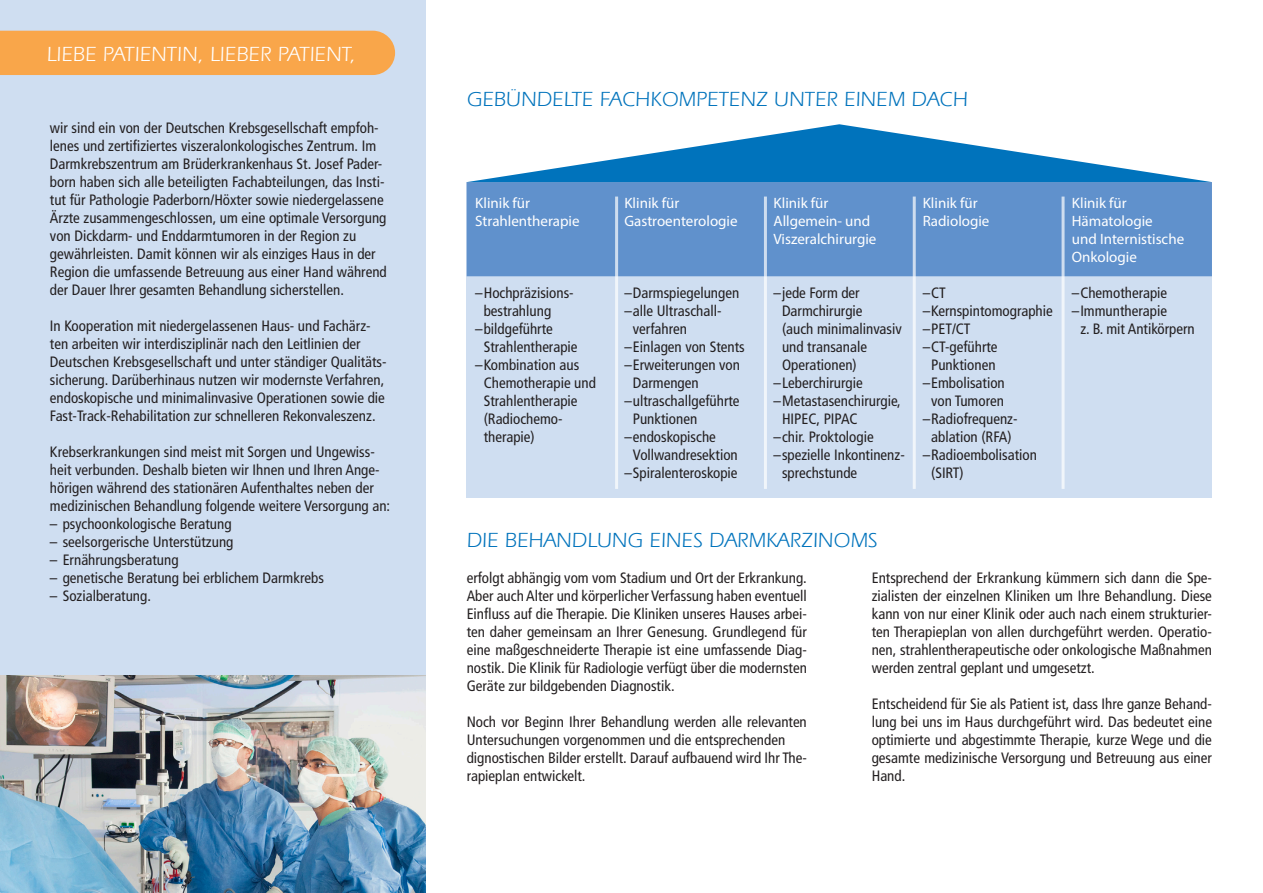
<style>
.page{position:relative;width:1263px;height:893px;background:#fff}
.page>*{position:absolute;margin:0;border:0;box-sizing:border-box;transform-origin:0 0}
.Seitenüberschrift{font:21px "ITC Eras LT";letter-spacing:.015em;color:#0073bc}
.Seitenüberschrift-2{font:21px "ITC Eras LT";letter-spacing:.015em;color:#fff}
.Fließtext{font:condensed 15px/18px "Frutiger LT";color:#231f20}
.Fließtext-2{font:15px/18px "Myriad Pro";color:#fff}
.Fließtext-3{font:condensed 15px/18px "Frutiger LT Pro";color:#231f20}
</style>
<div class="page">
<div style="left:467px;top:182px;width:745px;height:316px;background:#cfdef1"></div>
<div style="left:467px;top:182px;width:745px;height:94px;background:#6091cc"></div>
<div style="left:0;top:0;width:425px;height:893px;background:#cfdef1"></div>
<div style="left:0;top:31px;width:395px;height:44px;background:#f9a64a"></div>
<img style="left:0;top:675px;width:425px;height:218px">
<hr style="left:615px;top:197px;width:3px;height:292px;background:#fff">
<hr style="left:764px;top:197px;width:3px;height:292px;background:#fff">
<hr style="left:913px;top:197px;width:3px;height:292px;background:#fff">
<hr style="left:1061px;top:197px;width:3px;height:292px;background:#fff">
<svg style="left:468px;top:124px;width:743px;height:58px"></svg>
<p class="Seitenüberschrift-2" style="left:47px;top:42px;width:311px">LIEBE PATIENTIN, LIEBER PATIENT,</p>
<p class="Fließtext" style="left:50px;top:118px;width:338px">wir sind ein von der Deutschen Krebsgesellschaft empfoh&shy;lenes und zertifiziertes viszeralonkologisches Zentrum. Im Darmkrebszentrum am Brüderkrankenhaus St. Josef Pader&shy;born haben sich alle beteiligten Fachabteilungen, das Insti&shy;tut für Pathologie Paderborn/Höxter sowie niedergelassene Ärzte zusammengeschlossen, um eine optimale Versorgung von Dickdarm- und Enddarmtumoren in der Region zu gewährleisten. Damit können wir als einziges Haus in der Region die umfassende Betreuung aus einer Hand während der Dauer Ihrer gesamten Behandlung sicherstellen.</p>
<p class="Fließtext" style="left:50px;top:316px;width:338px">In Kooperation mit niedergelassenen Haus- und Fachärz&shy;ten arbeiten wir interdisziplinär nach den Leitlinien der Deutschen Krebsgesellschaft und unter ständiger Qualitäts&shy;sicherung. Darüberhinaus nutzen wir modernste Verfahren, endoskopische und minimalinvasive Operationen sowie die Fast-Track-Rehabilitation zur schnelleren Rekonvaleszenz.</p>
<p class="Fließtext" style="left:50px;top:442px;width:342px">Krebserkrankungen sind meist mit Sorgen und Ungewiss&shy;heit verbunden. Deshalb bieten wir Ihnen und Ihren Ange&shy;hörigen während des stationären Aufenthaltes neben der medizinischen Behandlung folgende weitere Versorgung an:</p>
<p class="Fließtext" style="left:50px;top:514px;width:183px">– psychoonkologische Beratung</p>
<p class="Fließtext" style="left:50px;top:532px;width:185px">– seelsorgerische Unterstützung</p>
<p class="Fließtext" style="left:50px;top:550px;width:130px">– Ernährungsberatung</p>
<p class="Fließtext" style="left:50px;top:568px;width:275px">– genetische Beratung bei erblichem Darmkrebs</p>
<p class="Fließtext" style="left:50px;top:586px;width:103px">– Sozialberatung.</p>
<p class="Seitenüberschrift" style="left:467px;top:87px;width:502px">GEBÜNDELTE FACHKOMPETENZ UNTER EINEM DACH</p>
<p class="Fließtext-2" style="left:475px;top:194px;width:56px">Klinik für</p>
<p class="Fließtext-2" style="left:475px;top:212px;width:106px">Strahlentherapie</p>
<p class="Fließtext" style="left:484px;top:284px;width:90px;text-indent:-9px">–Hochpräzisions&shy;bestrahlung</p>
<p class="Fließtext" style="left:484px;top:320px;width:95px;text-indent:-9px">–bildgeführte<br>Strahlentherapie</p>
<p class="Fließtext" style="left:484px;top:356px;width:114px;text-indent:-9px">–Kombination aus<br>Chemotherapie und<br>Strahlentherapie (Radiochemo&shy;therapie)</p>
<p class="Fließtext-2" style="left:624px;top:194px;width:56px">Klinik für</p>
<p class="Fließtext-2" style="left:624px;top:212px;width:115px">Gastroenterologie</p>
<p class="Fließtext" style="left:624px;top:284px;width:116px">–Darmspiegelungen</p>
<p class="Fließtext" style="left:633px;top:302px;width:89px;text-indent:-9px">–alle Ultraschall&shy;verfahren</p>
<p class="Fließtext" style="left:624px;top:338px;width:122px">–Einlagen von Stents</p>
<p class="Fließtext" style="left:633px;top:356px;width:109px;text-indent:-9px">–Erweiterungen von<br>Darmengen</p>
<p class="Fließtext" style="left:633px;top:392px;width:108px;text-indent:-9px">–ultraschallgeführte<br>Punktionen</p>
<p class="Fließtext" style="left:633px;top:428px;width:106px;text-indent:-9px">–endoskopische<br>Vollwandresektion</p>
<p class="Fließtext" style="left:624px;top:464px;width:115px">–Spiralenteroskopie</p>
<p class="Fließtext-2" style="left:773px;top:194px;width:56px">Klinik für</p>
<p class="Fließtext-2" style="left:773px;top:212px;width:98px">Allgemein- und</p>
<p class="Fließtext-2" style="left:773px;top:230px;width:104px">Viszeralchirurgie</p>
<p class="Fließtext" style="left:782px;top:284px;width:121px;text-indent:-9px">–jede Form der<br>Darmchirurgie<br>(auch minimalinvasiv und transanale</p>
<p class="Fließtext" style="left:782px;top:356px;width:76px">Operationen)</p>
<p class="Fließtext" style="left:773px;top:374px;width:91px">–Leberchirurgie</p>
<p class="Fließtext" style="left:782px;top:392px;width:120px;text-indent:-9px">–Metastasenchirurgie,<br>HIPEC, PIPAC</p>
<p class="Fließtext" style="left:773px;top:428px;width:102px">–chir. Proktologie</p>
<p class="Fließtext" style="left:782px;top:446px;width:124px;text-indent:-9px">–spezielle Inkontinenz&shy;sprechstunde</p>
<p class="Fließtext-2" style="left:923px;top:194px;width:56px">Klinik für</p>
<p class="Fließtext-2" style="left:923px;top:212px;width:68px">Radiologie</p>
<p class="Fließtext" style="left:923px;top:284px;width:25px">–CT</p>
<p class="Fließtext" style="left:923px;top:302px;width:132px">–Kernspintomographie</p>
<p class="Fließtext" style="left:923px;top:320px;width:49px">–PET/CT</p>
<p class="Fließtext" style="left:923px;top:338px;width:76px;text-align:center">–CT-geführte<br>Punktionen</p>
<p class="Fließtext" style="left:923px;top:374px;width:84px;text-align:center">–Embolisation von Tumoren</p>
<p class="Fließtext" style="left:923px;top:410px;width:95px;text-align:center">–Radiofrequenz&shy;ablation (RFA)</p>
<p class="Fließtext" style="left:931px;top:446px;width:107px;text-indent:-9px">–Radioembolisation (SIRT)</p>
<p class="Fließtext-2" style="left:1072px;top:194px;width:114px">Klinik für<br>Hämatologie<br>und Internistische<br>Onkologie</p>
<p class="Fließtext-3" style="left:1072px;top:284px;width:97px">–Chemotherapie</p>
<p class="Fließtext-3" style="left:1080px;top:302px;width:116px;text-indent:-9px">–Immuntherapie<br>z. B. mit Antikörpern</p>
<p class="Seitenüberschrift" style="left:467px;top:528px;width:412px">DIE BEHANDLUNG EINES DARMKARZINOMS</p>
<p class="Fließtext" style="left:467px;top:568px;width:342px;text-align:justify">erfolgt abhängig vom vom Stadium und Ort der Erkrankung.<br>Aber auch Alter und körperlicher Verfassung haben eventuell Einfluss auf die Therapie. Die Kliniken unseres Hauses arbei&shy;ten daher gemeinsam an Ihrer Genesung. Grundlegend für eine maßgeschneiderte Therapie ist eine umfassende Diag&shy;nostik. Die Klinik für Radiologie verfügt über die modernsten Geräte zur bildgebenden Diagnostik.</p>
<p class="Fließtext" style="left:467px;top:712px;width:342px">Noch vor Beginn Ihrer Behandlung werden alle relevanten<br>Untersuchungen vorgenommen und die entsprechenden</p>
<p class="Fließtext" style="left:467px;top:748px;width:342px">dignostischen Bilder erstellt. Darauf aufbauend wird Ihr The&shy;rapieplan entwickelt.</p>
<p class="Fließtext" style="left:872px;top:568px;width:342px;text-align:justify">Entsprechend der Erkrankung kümmern sich dann die Spe&shy;zialisten der einzelnen Kliniken um Ihre Behandlung. Diese kann von nur einer Klinik oder auch nach einem strukturier&shy;ten Therapieplan von allen durchgeführt werden. Operatio&shy;nen, strahlentherapeutische oder onkologische Maßnahmen werden zentral geplant und umgesetzt.</p>
<p class="Fließtext" style="left:872px;top:694px;width:342px;text-align:justify">Entscheidend für Sie als Patient ist, dass Ihre ganze Behand&shy;lung bei uns im Haus durchgeführt wird. Das bedeutet eine optimierte und abgestimmte Therapie, kurze Wege und die gesamte medizinische Versorgung und Betreuung aus einer Hand.</p>
</div>
